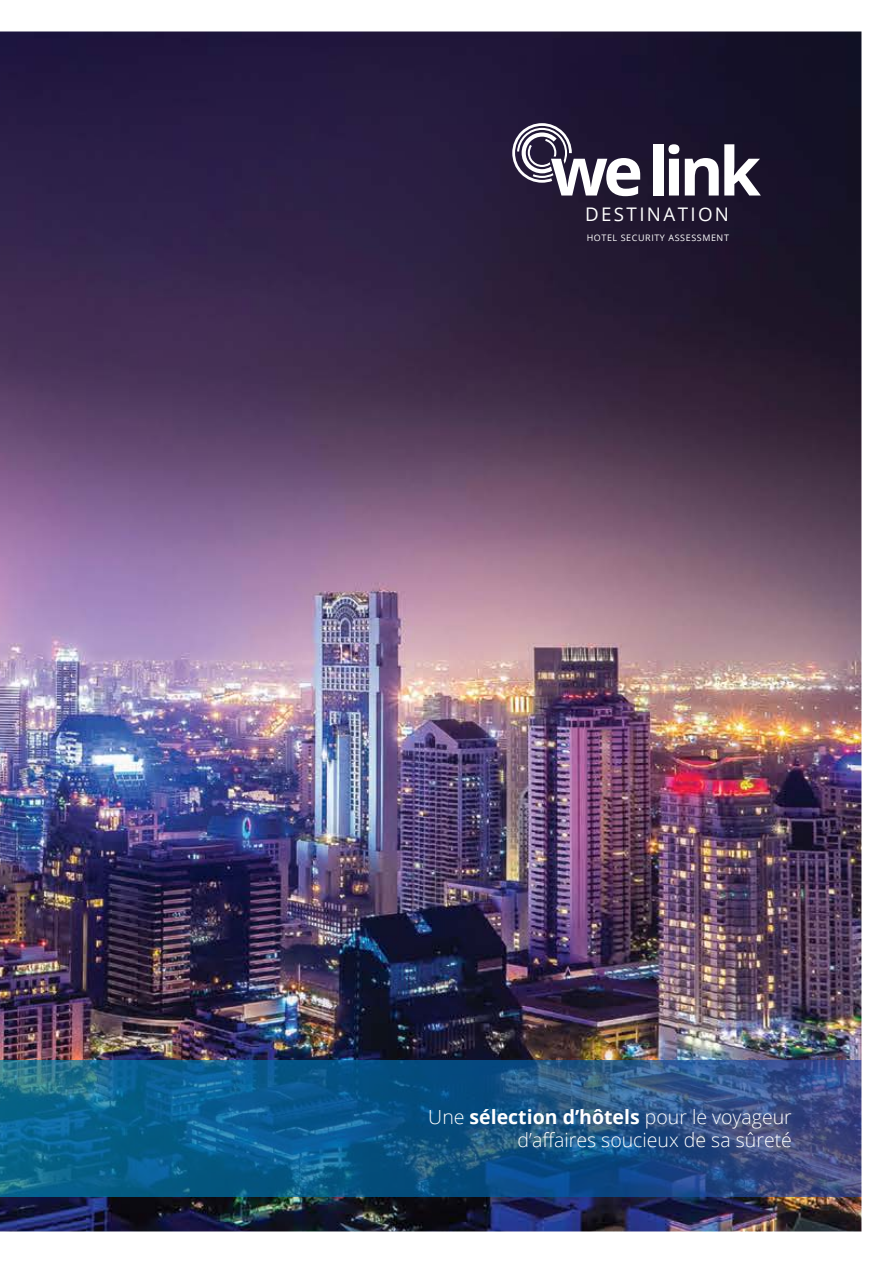
<style>
.page{position:relative;width:893px;height:1263px;background:#fff}
.page>*{position:absolute;margin:0;border:0;box-sizing:border-box;transform-origin:0 0}
.t1{font:300 19.5px/23.4px "Open Sans";color:#fff;text-align:right}
.t2{font:18.75px "Open Sans";letter-spacing:.125em;color:#fff}
.t3{font:9px "Open Sans";letter-spacing:.065em;color:#fff}
.s1{font-weight:700}
</style>
<div class="page">
<img style="left:0;top:31px;width:862px;height:1201px">
<svg style="left:512px;top:123px;width:128px;height:73px"></svg>
<div style="left:653px;top:144px;width:10px;height:51px;background:#fff"></div>
<svg style="left:668px;top:144px;width:11px;height:51px"></svg>
<svg style="left:685px;top:144px;width:76px;height:51px"></svg>
<p class="t2" style="left:585px;top:202px;width:145px">DESTINATION</p>
<p class="t3" style="left:587px;top:231px;width:144px">HOTEL SECURITY ASSESSMENT</p>
<p class="t1" style="left:428px;top:1104px;width:365px">Une <span class="s1">sélection d’hôtels</span> pour le voyageur d’affaires soucieux de sa sûreté</p>
</div>
